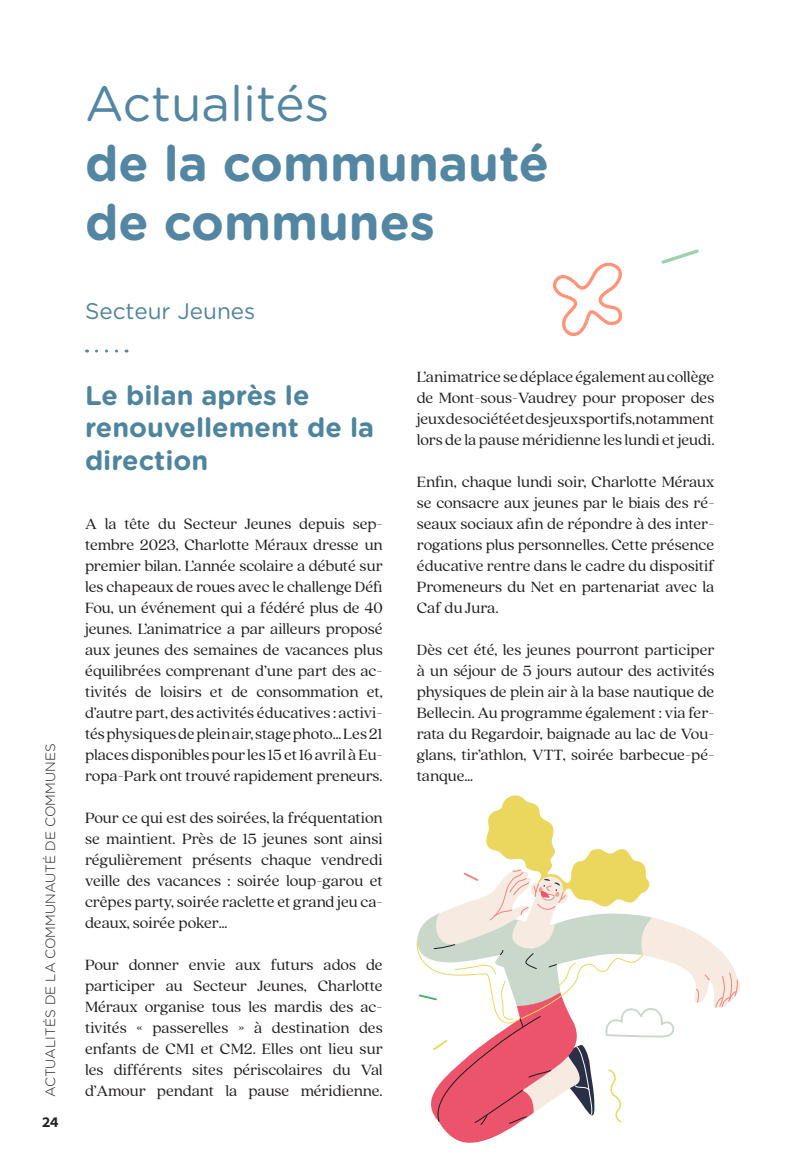
<style>
.page{position:relative;width:791px;height:1174px;background:#fff}
.page>*{position:absolute;margin:0;border:0;box-sizing:border-box;transform-origin:0 0}
.t1{font:700 49.5px "Gotham Rounded";color:#5286a3}
.t2{font:49.5px "Gotham Rounded";color:#5286a3}
.Title_H2{font:700 27px/32.4px "Gotham Rounded";color:#4d849e}
.Title_H3{font:22.5px "Gotham Rounded";color:#4d849e}
.paragraphe_serif{font:16.5px/21px "Quincy CF";letter-spacing:-.005em;color:#231f20;text-align:justify}
.t3{font:700 15px "Source Code Pro";color:#231f20}
.t4{font:300 13.5px "Gotham Rounded";color:#231f20}
</style>
<div class="page">
<svg style="left:96px;top:349px;width:31px;height:3px"></svg>
<svg style="left:417px;top:795px;width:323px;height:347px"></svg>
<svg style="left:553px;top:262px;width:70px;height:74px"></svg>
<svg style="left:661px;top:249px;width:38px;height:15px"></svg>
<p class="t4" style="left:41px;top:1097px;width:355px;rotate:-90deg">ACTUALITÉS DE LA COMMUNAUTÉ DE COMMUNES</p>
<p class="t3" style="left:42px;top:1111px;width:19px">24</p>
<p class="t2" style="left:85px;top:70px;width:246px">Actualités</p>
<p class="t1" style="left:85px;top:127px;width:466px">de la communauté</p>
<p class="t1" style="left:85px;top:186px;width:351px">de communes</p>
<p class="Title_H3" style="left:85px;top:295px;width:172px">Secteur Jeunes</p>
<p class="Title_H2" style="left:85px;top:378px;width:226px">Le bilan après le</p>
<p class="Title_H2" style="left:85px;top:410px;width:291px">renouvellement de la direction</p>
<p class="paragraphe_serif" style="left:85px;top:512px;width:299px">A la tête du Secteur Jeunes depuis sep&shy;tembre 2023, Charlotte Méraux dresse un premier bilan. L’année scolaire a débuté sur les chapeaux de roues avec le challenge Défi Fou, un événement qui a fédéré plus de 40 jeunes. L’animatrice a par ailleurs proposé aux jeunes des semaines de vacances plus équilibrées comprenant d’une part des ac&shy;tivités de loisirs et de consommation et, d’autre part, des activités éducatives : activi&shy;tés physiques de plein air, stage photo… Les 21 places disponibles pour les 15 et 16 avril à Eu&shy;ropa-Park ont trouvé rapidement preneurs.</p>
<p class="paragraphe_serif" style="left:85px;top:806px;width:299px">Pour ce qui est des soirées, la fréquentation se maintient. Près de 15 jeunes sont ainsi régulièrement présents chaque vendredi veille des vacances : soirée loup-garou et crêpes party, soirée raclette et grand jeu ca&shy;deaux, soirée poker…</p>
<p class="paragraphe_serif" style="left:85px;top:953px;width:299px">Pour donner envie aux futurs ados de participer au Secteur Jeunes, Charlotte Méraux organise tous les mardis des ac&shy;tivités « passerelles » à destination des enfants de CM1 et CM2. Elles ont lieu sur les différents sites périscolaires du Val d’Amour pendant la pause méridienne.</p>
<p class="paragraphe_serif" style="left:417px;top:365px;width:299px">L’animatrice se déplace également au collège de Mont-sous-Vaudrey pour proposer des jeux de société et des jeux sportifs, notamment lors de la pause méridienne les lundi et jeudi.</p>
<p class="paragraphe_serif" style="left:417px;top:470px;width:299px">Enfin, chaque lundi soir, Charlotte Méraux se consacre aux jeunes par le biais des ré&shy;seaux sociaux afin de répondre à des inter&shy;rogations plus personnelles. Cette présence éducative rentre dans le cadre du dispositif Promeneurs du Net en partenariat avec la Caf du Jura.</p>
<p class="paragraphe_serif" style="left:417px;top:638px;width:299px">Dès cet été, les jeunes pourront participer à un séjour de 5 jours autour des activités physiques de plein air à la base nautique de Bellecin. Au programme également : via fer&shy;rata du Regardoir, baignade au lac de Vou&shy;glans, tir’athlon, VTT, soirée barbecue-pé&shy;tanque…</p>
</div>
